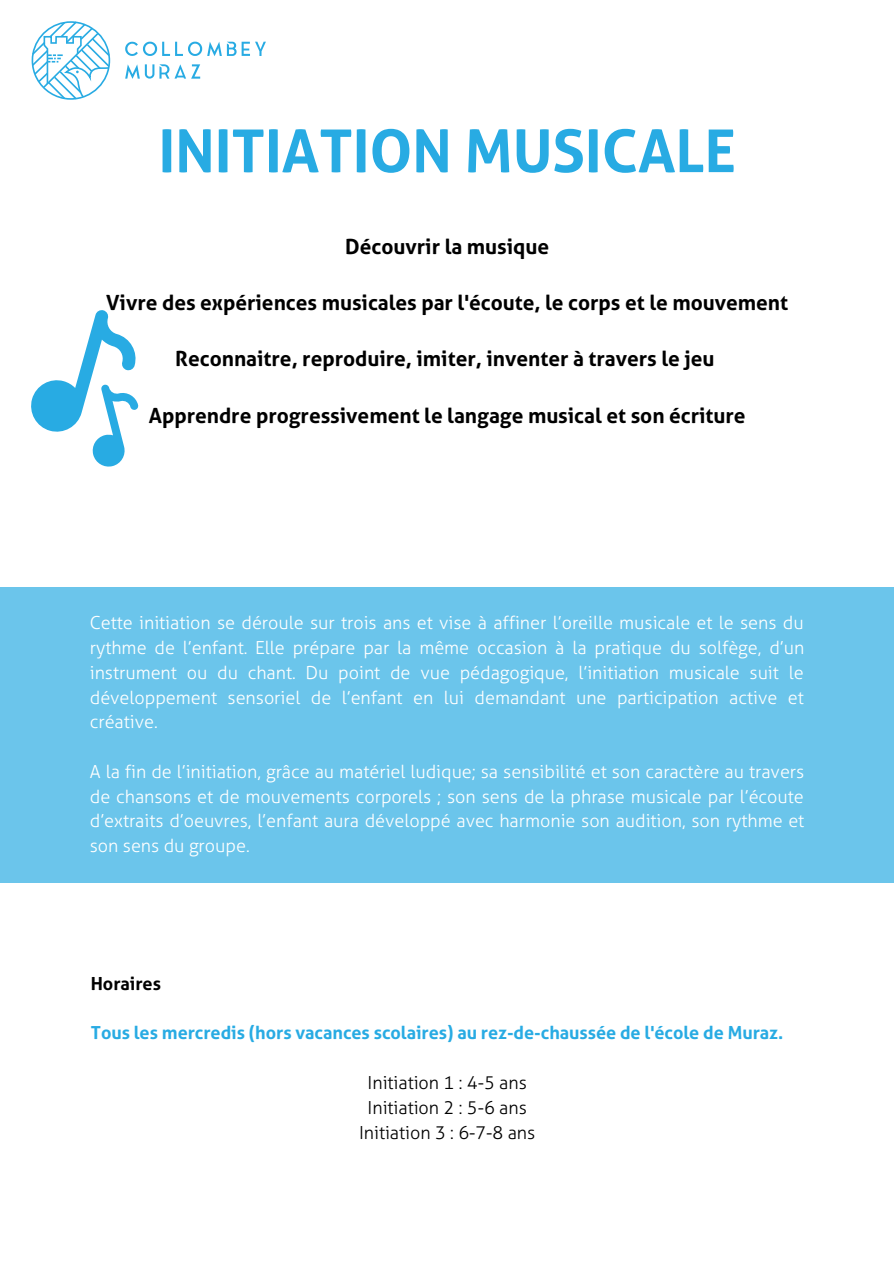
<style>
.page{position:relative;width:894px;height:1264px;background:#fff}
.page>*{position:absolute;margin:0;border:0;box-sizing:border-box;transform-origin:0 0}
.t1{font:700 59.25px "Aller";letter-spacing:-.005em;color:#28abe3}
.t2{font:700 20.85px "Aller";color:#000}
.t3{font:300 18px/24.8px "Aller";letter-spacing:-.005em;color:#fff;text-align:justify}
.t4{font:700 18px "Aller";letter-spacing:-.005em;color:#28abe3}
.t5{font:300 18px "Aller";letter-spacing:-.005em;color:#000}
.t6{font:700 18px "Aller";letter-spacing:-.005em;color:#000}
</style>
<div class="page">
<div style="left:0;top:587px;width:893px;height:295px;background:#6bc5eb"></div>
<svg style="left:31px;top:310px;width:108px;height:157px"></svg>
<svg style="left:125px;top:64px;width:75px;height:15px"></svg>
<svg style="left:125px;top:42px;width:141px;height:14px"></svg>
<svg style="left:31px;top:21px;width:80px;height:79px"></svg>
<p class="t1" style="left:158px;top:117px;width:579px">INITIATION MUSICALE</p>
<p class="t2" style="left:345px;top:234px;width:205px">Découvrir la musique</p>
<p class="t2" style="left:106px;top:290px;width:683px">Vivre des expériences musicales par l'écoute, le corps et le mouvement</p>
<p class="t2" style="left:175px;top:347px;width:540px">Reconnaitre, reproduire, imiter, inventer à travers le jeu</p>
<p class="t2" style="left:149px;top:403px;width:598px">Apprendre progressivement le langage musical et son écriture</p>
<p class="t3" style="left:90px;top:610px;width:716px">Cette initiation se déroule sur trois ans et vise à affiner l’oreille musicale et le sens du rythme de l’enfant. Elle prépare par la même occasion à la pratique du solfège, d’un instrument ou du chant. Du point de vue pédagogique, l’initiation musicale suit le développement sensoriel de l’enfant en lui demandant une participation active et créative.</p>
<p class="t3" style="left:90px;top:759px;width:715px">A la fin de l’initiation, grâce au matériel ludique; sa sensibilité et son caractère au travers de chansons et de mouvements corporels ; son sens de la phrase musicale par l’écoute d’extraits d’oeuvres, l’enfant aura développé avec harmonie son audition, son rythme et son sens du groupe.</p>
<p class="t6" style="left:91px;top:973px;width:72px">Horaires</p>
<p class="t4" style="left:91px;top:1022px;width:693px">Tous les mercredis (hors vacances scolaires) au rez-de-chaussée de l'école de Muraz.</p>
<p class="t5" style="left:367px;top:1072px;width:161px">Initiation 1 : 4-5 ans</p>
<p class="t5" style="left:367px;top:1096px;width:161px">Initiation 2 : 5-6 ans</p>
<p class="t5" style="left:359px;top:1121px;width:178px">Initiation 3 : 6-7-8 ans</p>
</div>
